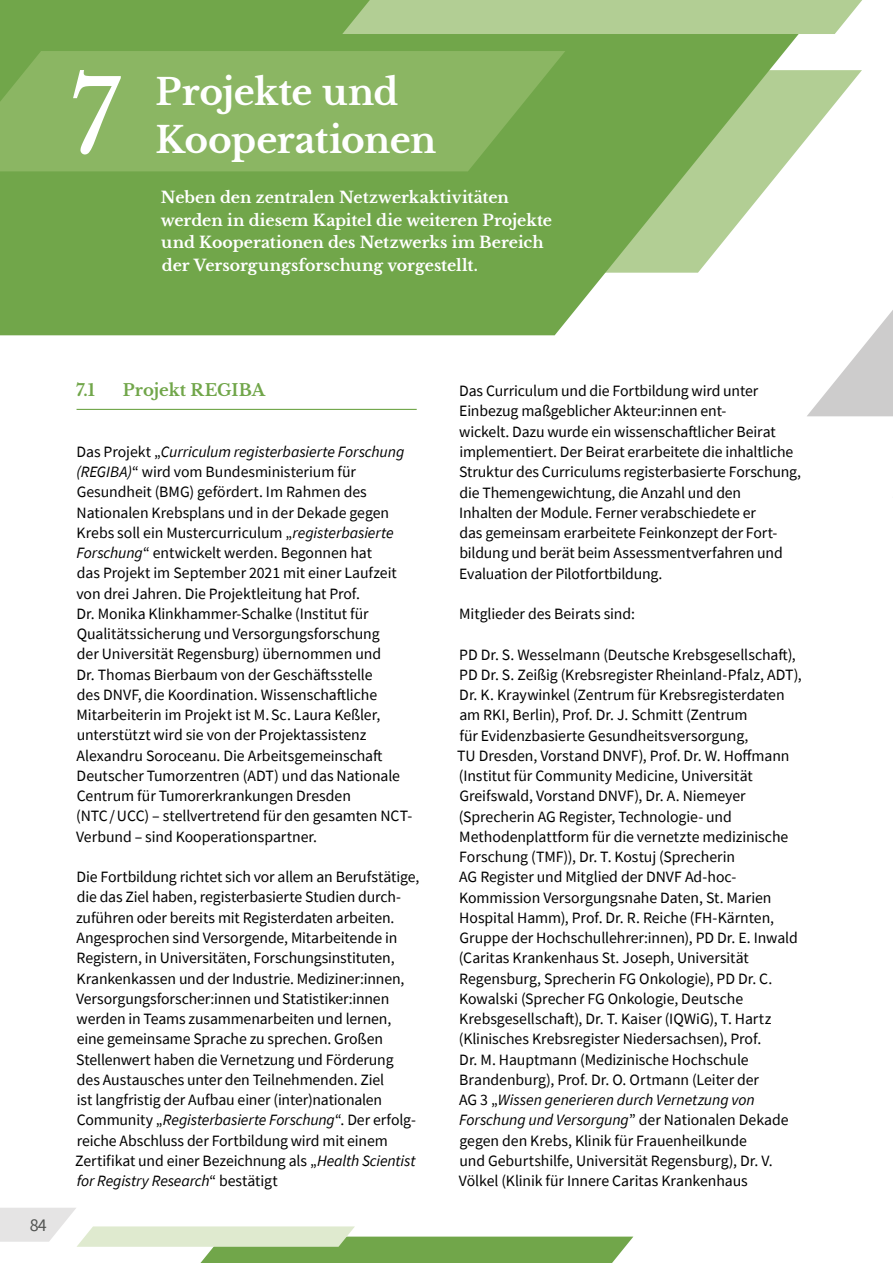
<style>
.page{position:relative;width:893px;height:1263px;background:#fff}
.page>*{position:absolute;margin:0;border:0;box-sizing:border-box;transform-origin:0 0}
.t1{font:100.5px "Libre Baskerville";color:#fff}
.t2{font:700 36px/48px "Libre Baskerville";letter-spacing:-.015em;color:#fff}
.t3{font:18px "Source Sans Pro";color:#515351}
.t4{font:700 16.5px "Libre Baskerville";color:#71a64a}
.t5{font:15.75px/20.2px "Source Sans Pro";letter-spacing:-.005em;color:#000}
.t6{font:700 15.75px/22.5px "Libre Baskerville";letter-spacing:-.005em;color:#fff}
.s1{font-style:italic}
</style>
<div class="page">
<hr style="left:77px;top:409px;width:340px;height:1px;background:#71a64a">
<svg style="left:826px;top:70px;width:36px;height:45px"></svg>
<svg style="left:0;top:0;width:826px;height:335px;fill:#71a64a"></svg>
<div style="left:342px;top:0;width:520px;height:34px;background:#b2ce94"></div>
<svg style="left:0;top:51px;width:565px;height:120px;fill:#8bb663"></svg>
<svg style="left:0;top:1208px;width:633px;height:55px"></svg>
<svg style="left:807px;top:310px;width:86px;height:106px"></svg>
<h1 class="t1" style="left:70px;top:56px;width:52px">7</h1>
<h2 class="t2" style="left:156px;top:68px;width:282px">Projekte und<br>Kooperationen</h2>
<p class="t6" style="left:161px;top:186px;width:393px">Neben den zentralen Netzwerkaktivitäten werden in diesem Kapitel die weiteren Projekte und Kooperationen des Netzwerks im Bereich der Versorgungsforschung vorgestellt.</p>
<p class="t3" style="left:30px;top:1214px;width:19px">84</p>
<p class="t4" style="left:76px;top:380px;width:20px">7.1</p>
<p class="t4" style="left:123px;top:380px;width:144px">Projekt REGIBA</p>
<p class="t5" style="left:76px;top:441px;width:336px">Das Projekt „<span class="s1">Curriculum registerbasierte Forschung (REGIBA)</span>“ wird vom Bundesministerium für Gesundheit (BMG) gefördert. Im Rahmen des Nationalen Krebsplans und in der Dekade gegen Krebs soll ein Mustercurriculum „<span class="s1">registerbasierte Forschung</span>“ entwickelt werden. Begonnen hat<br>das Projekt im September 2021 mit einer Laufzeit von drei Jahren. Die Projektleitung hat Prof.<br>Dr. Monika Klinkhammer-Schalke (Institut für Qualitätssicherung und Versorgungsforschung<br>der Universität Regensburg) übernommen und<br>Dr. Thomas Bierbaum von der Geschäftsstelle<br>des DNVF, die Koordination. Wissenschaftliche Mitarbeiterin im Projekt ist M.Sc. Laura Keßler, unterstützt wird sie von der Projektassistenz Alexandru Soroceanu. Die Arbeitsgemeinschaft Deutscher Tumorzentren (ADT) und das Nationale Centrum für Tumorerkrankungen Dresden (NTC/UCC) – stellvertretend für den gesamten NCT-Verbund – sind Kooperationspartner.</p>
<p class="t5" style="left:75px;top:867px;width:345px">Die Fortbildung richtet sich vor allem an Berufstätige, die das Ziel haben, registerbasierte Studien durch&shy;zuführen oder bereits mit Registerdaten arbeiten.<br>Angesprochen sind Versorgende, Mitarbeitende in Registern, in Universitäten, Forschungsinstituten, Krankenkassen und der Industrie. Mediziner:innen, Versorgungsforscher:innen und Statistiker:innen werden in Teams zusammenarbeiten und lernen, eine gemeinsame Sprache zu sprechen. Großen Stellenwert haben die Vernetzung und Förderung des Austausches unter den Teilnehmenden. Ziel<br>ist langfristig der Aufbau einer (inter)nationalen Community „<span class="s1">Registerbasierte Forschung</span>“. Der erfolg&shy;reiche Abschluss der Fortbildung wird mit einem Zertifikat und einer Bezeichnung als „<span class="s1">Health Scientist for Registry Research</span>“ bestätigt</p>
<p class="t5" style="left:459px;top:381px;width:344px">Das Curriculum und die Fortbildung wird unter Einbezug maßgeblicher Akteur:innen ent-<br>wickelt. Dazu wurde ein wissenschaftlicher Beirat implementiert. Der Beirat erarbeitete die inhaltliche Struktur des Curriculums registerbasierte Forschung, die Themengewichtung, die Anzahl und den<br>Inhalten der Module. Ferner verabschiedete er<br>das gemeinsam erarbeitete Feinkonzept der Fort&shy;bildung und berät beim Assessmentverfahren und Evaluation der Pilotfortbildung.</p>
<p class="t5" style="left:459px;top:604px;width:177px">Mitglieder des Beirats sind:</p>
<p class="t5" style="left:457px;top:644px;width:346px">PD Dr. S. Wesselmann (Deutsche Krebsgesellschaft), PD Dr. S. Zeißig (Krebsregister Rheinland-Pfalz, ADT), Dr. K. Kraywinkel (Zentrum für Krebsregisterdaten am RKI, Berlin), Prof. Dr. J. Schmitt (Zentrum<br>für Evidenzbasierte Gesundheitsversorgung,<br>TU Dresden, Vorstand DNVF), Prof. Dr. W. Hoffmann (Institut für Community Medicine, Universität Greifswald, Vorstand DNVF), Dr. A. Niemeyer (Sprecherin AG Register, Technologie- und Methodenplattform für die vernetzte medizinische Forschung (TMF)), Dr. T. Kostuj (Sprecherin<br>AG Register und Mitglied der DNVF Ad-hoc-Kommission Versorgungsnahe Daten, St. Marien Hospital Hamm), Prof. Dr. R. Reiche (FH-Kärnten, Gruppe der Hochschullehrer:innen), PD Dr. E. Inwald (Caritas Krankenhaus St. Joseph, Universität Regensburg, Sprecherin FG Onkologie), PD Dr. C.<br>Kowalski (Sprecher FG Onkologie, Deutsche Krebsgesellschaft), Dr. T. Kaiser (IQWiG), T. Hartz (Klinisches Krebsregister Niedersachsen), Prof.<br>Dr. M. Hauptmann (Medizinische Hochschule Brandenburg), Prof. Dr. O. Ortmann (Leiter der<br>AG 3 „<span class="s1">Wissen generieren durch Vernetzung von Forschung und Versorgung</span>” der Nationalen Dekade gegen den Krebs, Klinik für Frauenheilkunde<br>und Geburtshilfe, Universität Regensburg), Dr. V.<br>Völkel (Klinik für Innere Caritas Krankenhaus</p>
</div>
